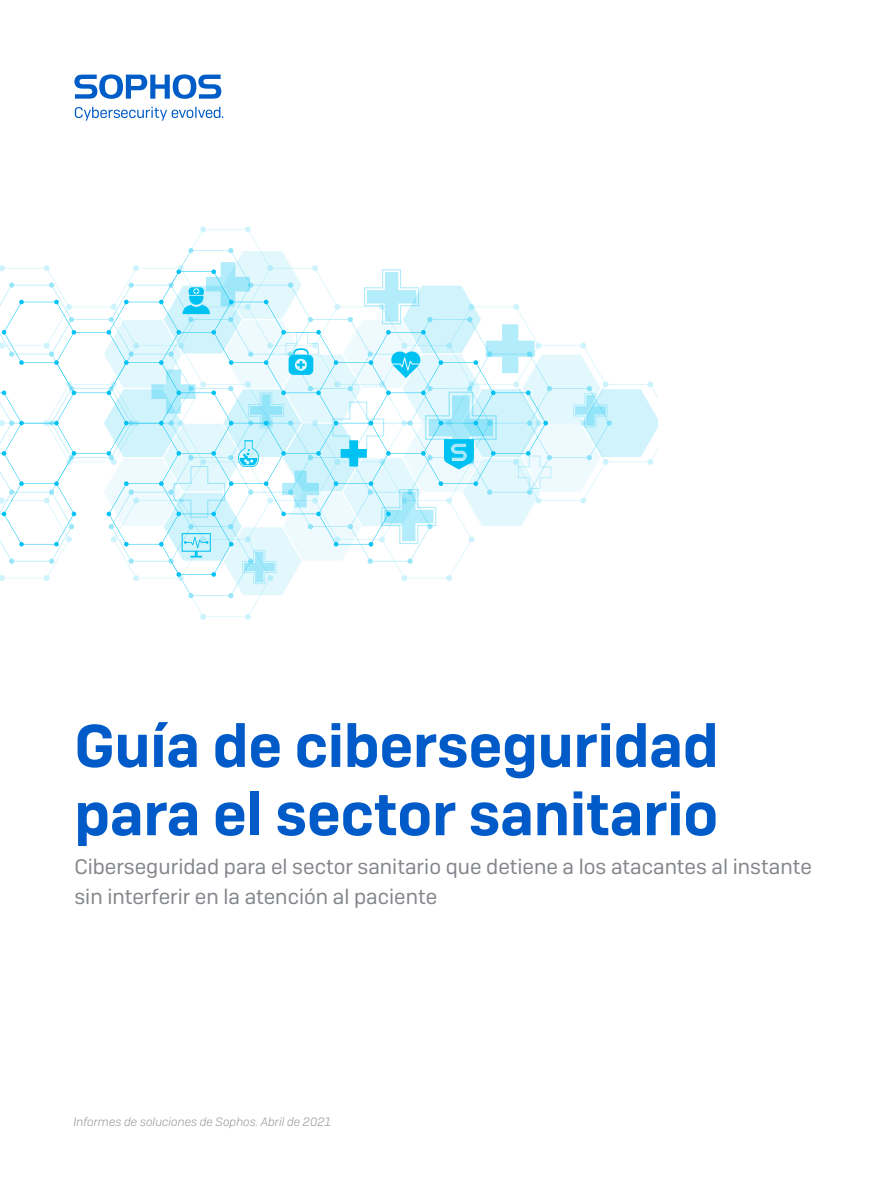
<style>
.page{position:relative;width:893px;height:1191px;background:#fff}
.page>*{position:absolute;margin:0;border:0;box-sizing:border-box;transform-origin:0 0}
.t1{font:600 60px/68.2px "Sophos Sans";color:#005bc8}
.Intro_copy{font:21px/29.2px "Sophos Sans";color:#83868b}
.t2{font:italic 300 12px "Sophos Sans";color:#96989c}
</style>
<div class="page">
<svg style="left:0;top:269px;width:102px;height:308px"></svg>
<svg style="left:102px;top:250px;width:555px;height:346px"></svg>
<svg style="left:74px;top:74px;width:149px;height:47px"></svg>
<p class="t1" style="left:74px;top:711px;width:646px">Guía de ciberseguridad para el sector sanitario</p>
<p class="Intro_copy" style="left:74px;top:852px;width:739px">Ciberseguridad para el sector sanitario que detiene a los atacantes al instante sin interferir en la atención al paciente</p>
<p class="t2" style="left:74px;top:1114px;width:259px">Informes de soluciones de Sophos. Abril de 2021</p>
</div>
